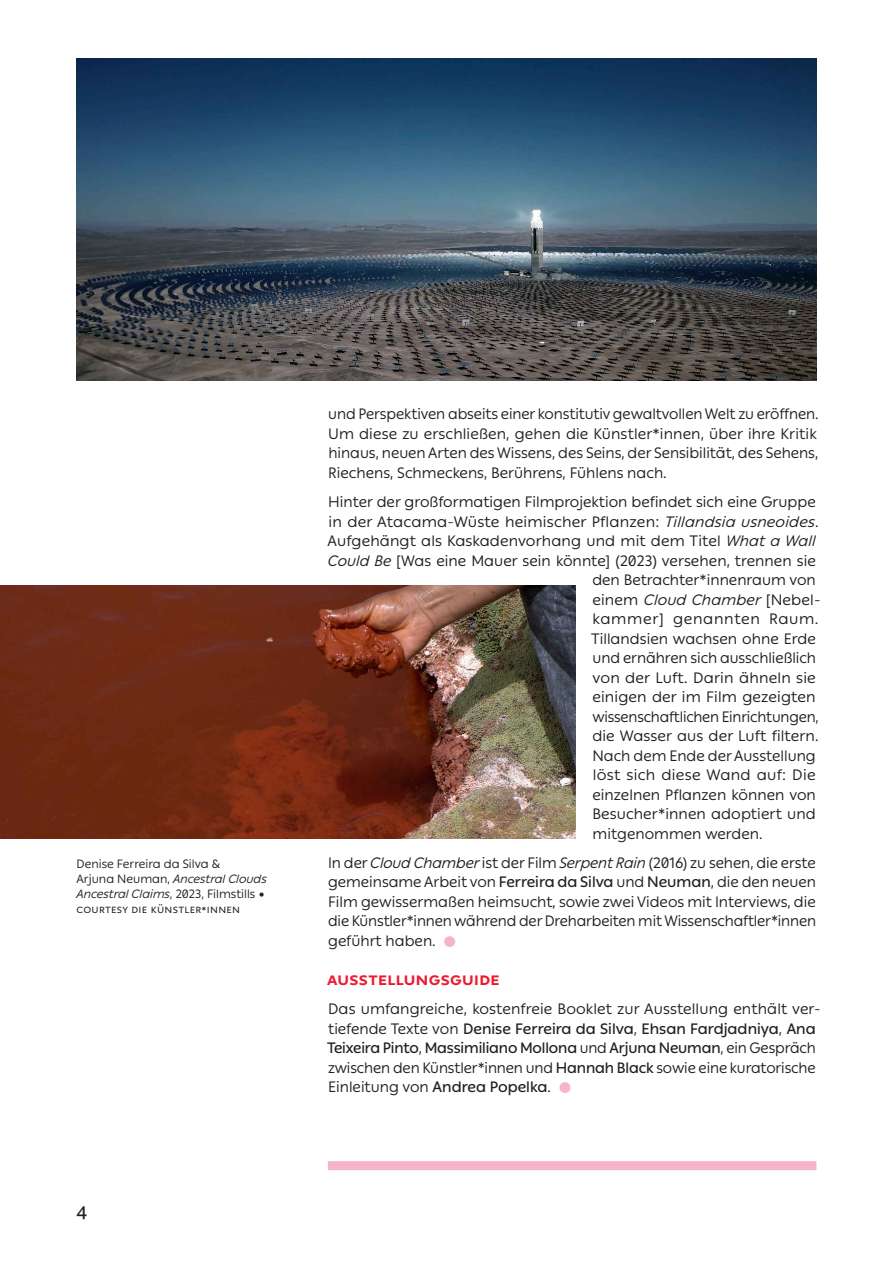
<style>
.page{position:relative;width:893px;height:1263px;background:#fff}
.page>*{position:absolute;margin:0;border:0;box-sizing:border-box;transform-origin:0 0}
.exhibition_title{font:700 18px "KHW Ping";letter-spacing:.015em;color:#ee1a2f}
.t1{font:500 18px "KHW Ping";color:#231f20}
.text_regular_10_13_pt{font:15px/19.5px "KHW Ping";color:#231f20}
.text_regular_10_13_pt-2{font:15px "KHW Ping";color:#211d1e}
.photo_caption{font:12px/15px "KHW Ping";letter-spacing:.015em;color:#231f20}
.s1{font-style:italic}
.s2{color:#211d1e}
.s3{font-style:italic;color:#211d1e}
.s4{font-weight:500}
</style>
<div class="page">
<div style="left:328px;top:1161px;width:488px;height:9px;background:#f6b4cc"></div>
<img style="left:77px;top:59px;width:739px;height:321px">
<img style="left:0;top:585px;width:575px;height:253px">
<p class="photo_caption" style="left:77px;top:856px;width:192px">Denise Ferreira da Silva &amp;<br>Arjuna Neuman, <span class="s1">Ancestral Clouds<br>Ancestral Claims</span>, 2023, Filmstills •<br>Courtesy die Künstler*innen</p>
<p class="t1" style="left:77px;top:1199px;width:12px">4</p>
<p class="text_regular_10_13_pt" style="left:328px;top:404px;width:492px">und Perspektiven abseits einer konstitutiv gewaltvollen Welt zu eröffnen.<br>Um diese zu erschließen, gehen die Künstler*innen, über ihre Kritik hinaus, neuen Arten des Wissens, des Seins, der Sensibilität, des Sehens, Riechens, Schmeckens, Berührens, Fühlens nach.</p>
<p class="text_regular_10_13_pt-2" style="left:328px;top:491px;width:489px">Hinter der großformatigen Filmprojektion befindet sich eine Gruppe</p>
<p class="text_regular_10_13_pt-2" style="left:328px;top:510px;width:492px">in der Atacama-Wüste heimischer Pflanzen: <span class="s1">Tillandsia usneoides</span>.</p>
<p class="text_regular_10_13_pt-2" style="left:328px;top:530px;width:490px">Aufgehängt als Kaskadenvorhang und mit dem Titel <span class="s1">What a Wall</span></p>
<p class="text_regular_10_13_pt-2" style="left:328px;top:549px;width:490px"><span class="s1">Could Be</span> [Was eine Mauer sein könnte] (2023) versehen, trennen sie</p>
<p class="text_regular_10_13_pt-2" style="left:592px;top:569px;width:225px">den Betrachter*innenraum von</p>
<p class="text_regular_10_13_pt-2" style="left:592px;top:588px;width:230px">einem <span class="s1">Cloud Chamber</span> [Nebel-</p>
<p class="text_regular_10_13_pt-2" style="left:593px;top:608px;width:227px">kammer] genannten Raum.</p>
<p class="text_regular_10_13_pt-2" style="left:591px;top:627px;width:226px">Tillandsien wachsen ohne Erde</p>
<p class="text_regular_10_13_pt-2" style="left:593px;top:647px;width:225px">und ernähren sich ausschließlich</p>
<p class="text_regular_10_13_pt-2" style="left:592px;top:666px;width:225px">von der Luft. Darin ähneln sie</p>
<p class="text_regular_10_13_pt-2" style="left:592px;top:686px;width:225px">einigen der im Film gezeigten</p>
<p class="text_regular_10_13_pt-2" style="left:592px;top:705px;width:228px">wissenschaftlichen Einrichtungen,</p>
<p class="text_regular_10_13_pt-2" style="left:592px;top:725px;width:228px">die Wasser aus der Luft filtern.</p>
<p class="text_regular_10_13_pt" style="left:592px;top:745px;width:225px">Nach dem Ende der Ausstellung</p>
<p class="text_regular_10_13_pt" style="left:593px;top:764px;width:224px">löst sich diese Wand auf: Die</p>
<p class="text_regular_10_13_pt" style="left:592px;top:784px;width:225px">einzelnen Pflanzen können von</p>
<p class="text_regular_10_13_pt" style="left:592px;top:803px;width:225px">Besucher*innen adoptiert und</p>
<p class="text_regular_10_13_pt" style="left:593px;top:823px;width:171px">mitgenommen werden.</p>
<p class="text_regular_10_13_pt" style="left:328px;top:852px;width:489px;text-align:justify"><span class="s2">In der</span> <span class="s3">Cloud Chamber</span> <span class="s2">ist der Film</span> <span class="s1">Serpent Rain</span> (2016) zu sehen, die erste gemeinsame Arbeit von <span class="s4">Ferreira da Silva</span> und <span class="s4">Neuman</span>, die den neuen Film gewissermaßen heimsucht, sowie zwei Videos mit Interviews, die die Künstler*innen während der Dreharbeiten mit Wissenschaftler*innen geführt haben.</p>
<p class="exhibition_title" style="left:327px;top:965px;width:174px">Ausstellungsguide</p>
<p class="text_regular_10_13_pt" style="left:327px;top:998px;width:495px">Das umfangreiche, kostenfreie Booklet zur Ausstellung enthält ver&shy;tiefende Texte von <span class="s4">Denise Ferreira da Silva</span>, <span class="s4">Ehsan Fardjadniya</span>, <span class="s4">Ana Teixeira Pinto</span>, <span class="s4">Massimiliano Mollona</span> und <span class="s4">Arjuna Neuman</span>, ein Gespräch zwischen den Künstler*innen und <span class="s4">Hannah Black</span> sowie eine kuratorische Einleitung von <span class="s4">Andrea Popelka</span>.</p>
</div>
